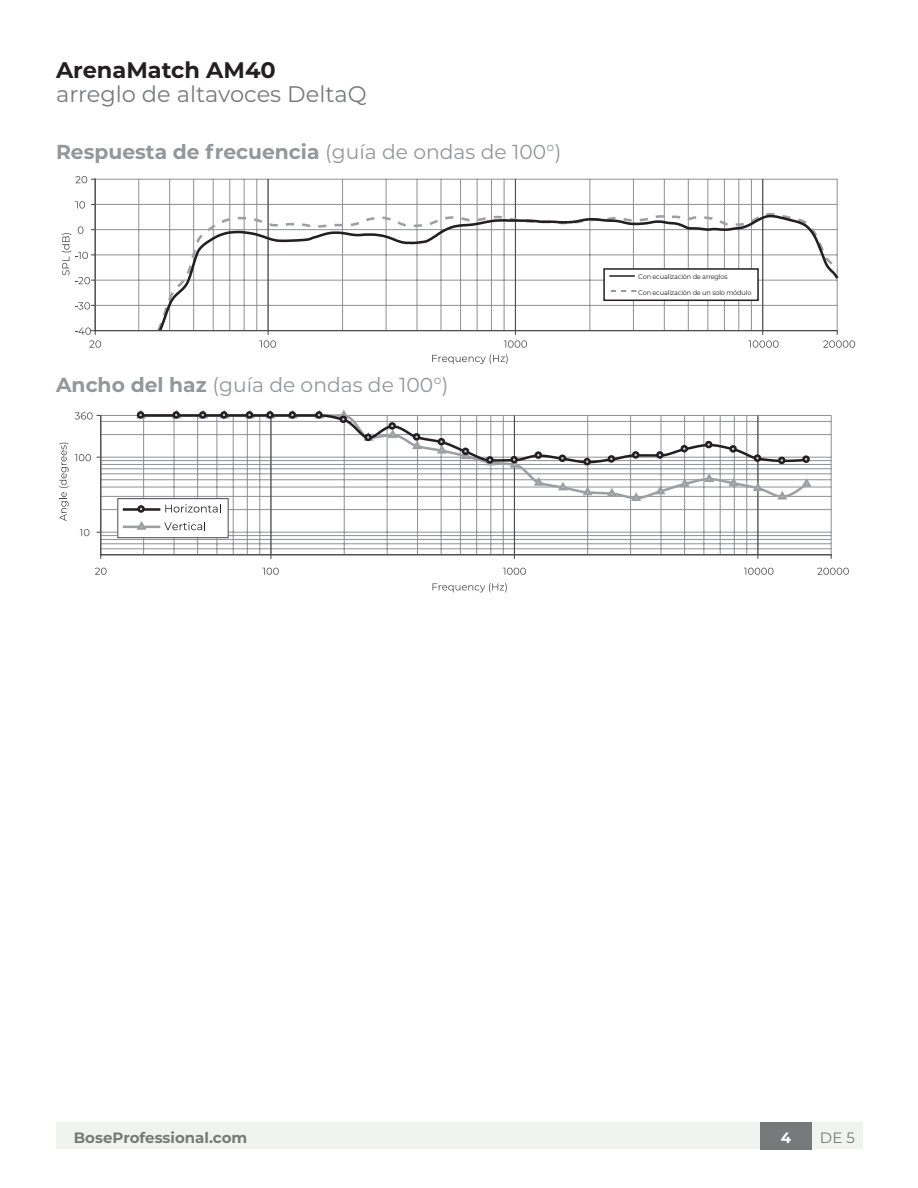
<style>
.page{position:relative;width:918px;height:1188px;background:#fff}
.page>*{position:absolute;margin:0;border:0;box-sizing:border-box;transform-origin:0 0}
.small_header_B{font:22.5px "Montserrat";color:#77797b}
.small_header_A{font:700 22.5px "Montserrat";color:#231f20}
.Subheads{font:700 20.25px "Montserrat";color:#949698}
.Subheads-2{font:20.25px "Montserrat";color:#949698}
.t1{font:700 15px "Montserrat";color:#77797b}
.t2{font:15px "Montserrat";color:#77797b}
.t3{font:700 15px "Montserrat";color:#fff}
.bullets{font:6.75px "Montserrat";letter-spacing:-.03em;color:#231f20}
.s1{font-weight:400}
.s2{font-weight:700}
</style>
<div class="page">
<svg style="left:260px;top:340px;width:16px;height:8px"></svg>
<svg style="left:504px;top:340px;width:23px;height:8px"></svg>
<svg style="left:749px;top:340px;width:30px;height:8px"></svg>
<svg style="left:823px;top:340px;width:32px;height:8px"></svg>
<svg style="left:432px;top:354px;width:76px;height:10px"></svg>
<svg style="left:75px;top:328px;width:26px;height:20px"></svg>
<svg style="left:75px;top:302px;width:20px;height:8px"></svg>
<svg style="left:75px;top:201px;width:10px;height:8px"></svg>
<svg style="left:75px;top:176px;width:20px;height:7px"></svg>
<svg style="left:62px;top:227px;width:33px;height:57px"></svg>
<hr style="left:837px;top:179px;width:1px;height:152px;background:#8e9093">
<hr style="left:751px;top:179px;width:1px;height:152px;background:#8e9093">
<hr style="left:739px;top:179px;width:1px;height:152px;background:#8e9093">
<hr style="left:724px;top:179px;width:1px;height:152px;background:#8e9093">
<hr style="left:708px;top:179px;width:1px;height:152px;background:#8e9093">
<hr style="left:688px;top:179px;width:1px;height:152px;background:#8e9093">
<hr style="left:664px;top:179px;width:1px;height:152px;background:#8e9093">
<hr style="left:633px;top:179px;width:1px;height:152px;background:#8e9093">
<hr style="left:590px;top:179px;width:1px;height:152px;background:#8e9093">
<hr style="left:504px;top:179px;width:1px;height:152px;background:#8e9093">
<hr style="left:491px;top:179px;width:1px;height:152px;background:#8e9093">
<hr style="left:477px;top:179px;width:1px;height:152px;background:#8e9093">
<hr style="left:460px;top:179px;width:1px;height:152px;background:#8e9093">
<hr style="left:441px;top:179px;width:1px;height:152px;background:#8e9093">
<hr style="left:417px;top:179px;width:1px;height:152px;background:#8e9093">
<hr style="left:386px;top:179px;width:1px;height:152px;background:#8e9093">
<hr style="left:342px;top:179px;width:1px;height:152px;background:#8e9093">
<hr style="left:257px;top:179px;width:1px;height:152px;background:#8e9093">
<hr style="left:244px;top:179px;width:1px;height:152px;background:#8e9093">
<hr style="left:230px;top:179px;width:1px;height:152px;background:#8e9093">
<hr style="left:213px;top:179px;width:1px;height:152px;background:#8e9093">
<hr style="left:193px;top:179px;width:1px;height:152px;background:#8e9093">
<hr style="left:169px;top:179px;width:1px;height:152px;background:#8e9093">
<hr style="left:139px;top:179px;width:1px;height:152px;background:#8e9093">
<hr style="left:95px;top:179px;width:742px;height:1px;background:#8e9093">
<hr style="left:95px;top:204px;width:742px;height:1px;background:#8e9093">
<hr style="left:95px;top:229px;width:742px;height:1px;background:#8e9093">
<hr style="left:95px;top:255px;width:742px;height:1px;background:#8e9093">
<hr style="left:95px;top:280px;width:742px;height:1px;background:#8e9093">
<hr style="left:95px;top:305px;width:742px;height:1px;background:#8e9093">
<hr style="left:762px;top:179px;width:1px;height:152px;background:#464647">
<hr style="left:515px;top:179px;width:1px;height:152px;background:#464647">
<hr style="left:268px;top:179px;width:1px;height:152px;background:#464647">
<svg style="left:156px;top:213px;width:683px;height:121px"></svg>
<hr style="left:95px;top:179px;width:1px;height:152px;background:#464647">
<hr style="left:95px;top:330px;width:742px;height:1px;background:#464647">
<svg style="left:95px;top:568px;width:12px;height:7px"></svg>
<svg style="left:262px;top:568px;width:17px;height:7px"></svg>
<svg style="left:503px;top:568px;width:23px;height:7px"></svg>
<svg style="left:744px;top:568px;width:30px;height:7px"></svg>
<svg style="left:817px;top:568px;width:32px;height:7px"></svg>
<svg style="left:432px;top:583px;width:75px;height:9px"></svg>
<svg style="left:80px;top:529px;width:9px;height:7px"></svg>
<svg style="left:75px;top:454px;width:16px;height:7px"></svg>
<svg style="left:75px;top:412px;width:26px;height:8px"></svg>
<svg style="left:59px;top:443px;width:10px;height:78px"></svg>
<hr style="left:831px;top:415px;width:1px;height:140px;background:#8e9093">
<hr style="left:747px;top:415px;width:1px;height:140px;background:#8e9093">
<hr style="left:734px;top:415px;width:1px;height:140px;background:#8e9093">
<hr style="left:720px;top:415px;width:1px;height:140px;background:#8e9093">
<hr style="left:704px;top:415px;width:1px;height:140px;background:#8e9093">
<hr style="left:684px;top:415px;width:1px;height:140px;background:#8e9093">
<hr style="left:661px;top:415px;width:1px;height:140px;background:#8e9093">
<hr style="left:630px;top:415px;width:1px;height:140px;background:#8e9093">
<hr style="left:587px;top:415px;width:1px;height:140px;background:#8e9093">
<hr style="left:503px;top:415px;width:1px;height:140px;background:#8e9093">
<hr style="left:491px;top:415px;width:1px;height:140px;background:#8e9093">
<hr style="left:476px;top:415px;width:1px;height:140px;background:#8e9093">
<hr style="left:460px;top:415px;width:1px;height:140px;background:#8e9093">
<hr style="left:441px;top:415px;width:1px;height:140px;background:#8e9093">
<hr style="left:417px;top:415px;width:1px;height:140px;background:#8e9093">
<hr style="left:387px;top:415px;width:1px;height:140px;background:#8e9093">
<hr style="left:344px;top:415px;width:1px;height:140px;background:#8e9093">
<hr style="left:260px;top:415px;width:1px;height:140px;background:#8e9093">
<hr style="left:247px;top:415px;width:1px;height:140px;background:#8e9093">
<hr style="left:233px;top:415px;width:1px;height:140px;background:#8e9093">
<hr style="left:217px;top:415px;width:1px;height:140px;background:#8e9093">
<hr style="left:197px;top:415px;width:1px;height:140px;background:#8e9093">
<hr style="left:174px;top:415px;width:1px;height:140px;background:#8e9093">
<hr style="left:143px;top:415px;width:1px;height:140px;background:#8e9093">
<hr style="left:101px;top:415px;width:730px;height:1px;background:#8e9093">
<hr style="left:101px;top:421px;width:730px;height:1px;background:#8e9093">
<hr style="left:101px;top:434px;width:730px;height:1px;background:#8e9093">
<hr style="left:101px;top:457px;width:730px;height:1px;background:#8e9093">
<hr style="left:101px;top:460px;width:730px;height:1px;background:#8e9093">
<hr style="left:101px;top:464px;width:730px;height:1px;background:#8e9093">
<hr style="left:101px;top:469px;width:730px;height:1px;background:#8e9093">
<hr style="left:101px;top:474px;width:730px;height:1px;background:#8e9093">
<hr style="left:101px;top:480px;width:730px;height:1px;background:#8e9093">
<hr style="left:101px;top:487px;width:730px;height:1px;background:#8e9093">
<hr style="left:101px;top:496px;width:730px;height:1px;background:#8e9093">
<hr style="left:101px;top:509px;width:730px;height:1px;background:#8e9093">
<hr style="left:101px;top:532px;width:730px;height:1px;background:#8e9093">
<hr style="left:101px;top:535px;width:730px;height:1px;background:#8e9093">
<hr style="left:101px;top:539px;width:730px;height:1px;background:#8e9093">
<hr style="left:101px;top:544px;width:730px;height:1px;background:#8e9093">
<hr style="left:101px;top:549px;width:730px;height:1px;background:#8e9093">
<hr style="left:758px;top:415px;width:1px;height:140px;background:#464647">
<hr style="left:514px;top:415px;width:1px;height:140px;background:#464647">
<hr style="left:271px;top:415px;width:1px;height:140px;background:#464647">
<div style="left:118px;top:499px;width:110px;height:39px;background:#fff"></div>
<svg style="left:134px;top:410px;width:680px;height:103px"></svg>
<hr style="left:123px;top:508px;width:37px;height:3px;background:#231f20">
<svg style="left:137px;top:505px;width:8px;height:8px"></svg>
<svg style="left:164px;top:522px;width:41px;height:8px"></svg>
<hr style="left:123px;top:526px;width:37px;height:2px;background:#9d9fa2">
<svg style="left:134px;top:521px;width:15px;height:9px"></svg>
<div style="left:118px;top:498px;width:110px;height:40px;border:1px solid #4c4c4e"></div>
<hr style="left:100px;top:415px;width:1px;height:140px;background:#464647">
<hr style="left:101px;top:554px;width:730px;height:1px;background:#464647">
<div style="left:56px;top:1122px;width:807px;height:27px;background:#f1f3f1"></div>
<div style="left:760px;top:1122px;width:52px;height:27px;background:#77797b"></div>
<div style="left:604px;top:269px;width:154px;height:31px;background:#fff"></div>
<div style="left:603px;top:268px;width:156px;height:33px;border:2px solid #231f20"></div>
<hr style="left:609px;top:275px;width:26px;height:2px;background:#231f20">
<svg style="left:611px;top:290px;width:25px;height:2px"></svg>
<p class="small_header_A" style="left:56px;top:54px;width:221px">ArenaMatch AM40</p>
<p class="small_header_B" style="left:56px;top:79px;width:312px">arreglo de altavoces DeltaQ</p>
<p class="Subheads" style="left:56px;top:137px;width:507px">Respuesta de frecuencia <span class="s1">(guía de ondas de 100°)</span></p>
<p class="Subheads-2" style="left:56px;top:371px;width:394px"><span class="s2">Ancho del haz</span> (guía de ondas de 100°)</p>
<p class="bullets" style="left:638px;top:272px;width:91px">Con ecualización de arreglos</p>
<p class="bullets" style="left:638px;top:288px;width:115px">Con ecualización de un solo módulo</p>
<p class="t1" style="left:74px;top:1127px;width:175px">BoseProfessional.com</p>
<p class="t3" style="left:781px;top:1127px;width:12px">4</p>
<p class="t2" style="left:820px;top:1127px;width:36px">DE 5</p>
</div>
